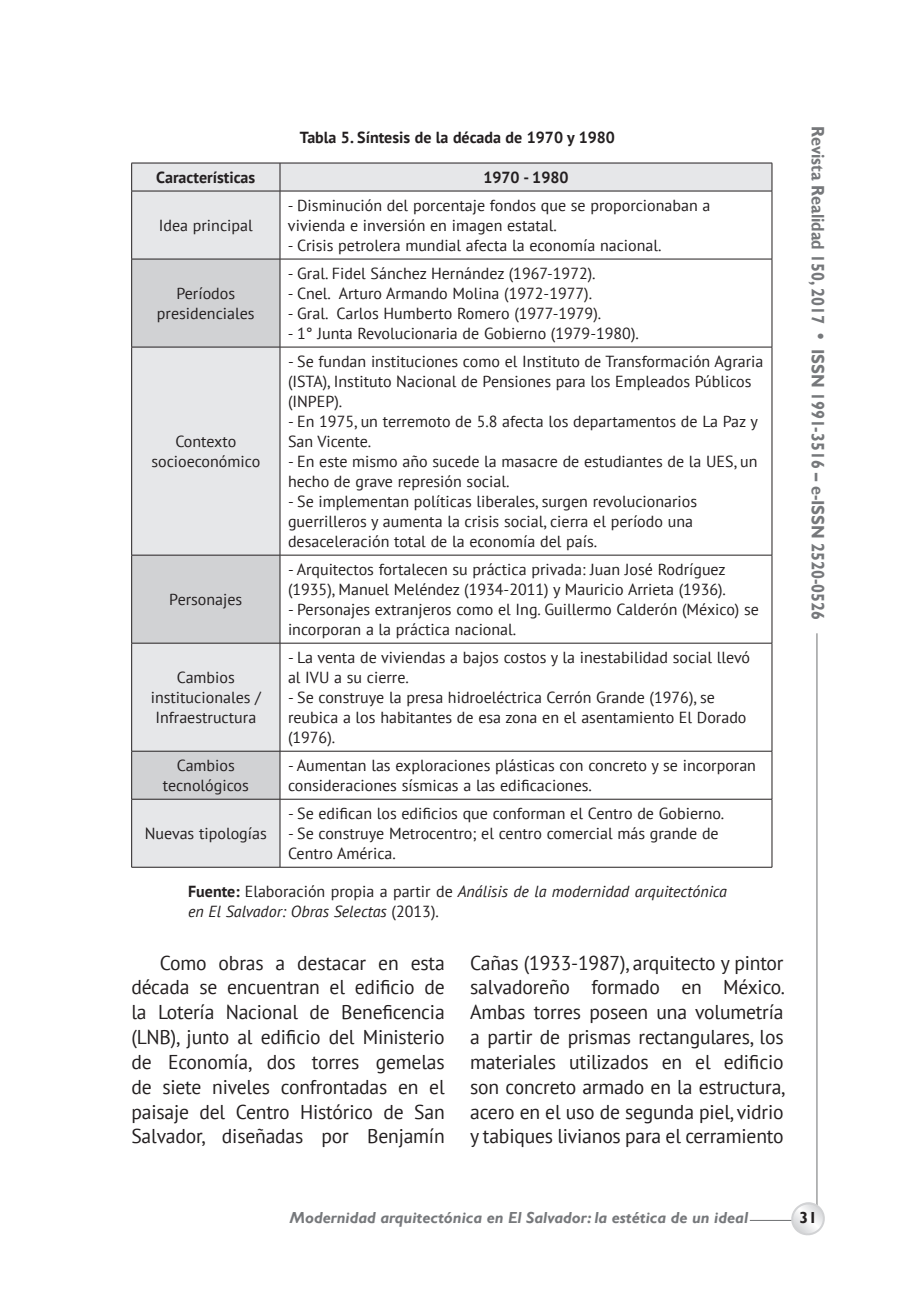
<style>
.page{position:relative;width:915px;height:1312px;background:#fff}
.page>*{position:absolute;margin:0;border:0;box-sizing:border-box;transform-origin:0 0}
.t1{font:20px/24.8px "PT Sans";letter-spacing:-.01em;color:#231f20;text-align:justify}
.t2{font:700 18px "Gill Sans";color:#76787b;scale:.9 1}
.t3{font:16px/20px "PT Sans";color:#231f20}
.t4{font:italic 16px/20px "PT Sans";color:#231f20}
.t5{font:700 16px "PT Sans";color:#231f20}
.t6{font:italic 700 16px "Gill Sans";color:#76787b}
.t7{font:700 16px "Gill Sans";color:#231f20}
.s1{font-weight:700;font-style:normal}
.s2{font-style:normal}
.s3{font-size:20px}
</style>
<div class="page">
<hr style="left:816px;top:633px;width:1px;height:579px;background:#6d6f71">
<hr style="left:750px;top:1220px;width:59px;height:1px;background:#6d6f71">
<svg style="left:788px;top:1199px;width:37px;height:37px"></svg>
<div style="left:132px;top:192px;width:148px;height:675px;background:#e6e7e9"></div>
<svg style="left:132px;top:260px;width:148px;height:539px;background:#dbdcde"></svg>
<hr style="left:771px;top:191px;width:1px;height:68px;background:#231f20">
<hr style="left:771px;top:259px;width:1px;height:88px;background:#231f20">
<hr style="left:771px;top:347px;width:1px;height:208px;background:#231f20">
<hr style="left:771px;top:555px;width:1px;height:88px;background:#231f20">
<hr style="left:771px;top:643px;width:1px;height:108px;background:#231f20">
<hr style="left:771px;top:751px;width:1px;height:48px;background:#231f20">
<hr style="left:771px;top:799px;width:1px;height:68px;background:#231f20">
<hr style="left:280px;top:867px;width:492px;height:1px;background:#231f20">
<svg style="left:131px;top:163px;width:641px;height:28px;background:#dedfe1"></svg>
<hr style="left:280px;top:191px;width:492px;height:1px;background:#231f20">
<hr style="left:280px;top:259px;width:492px;height:1px;background:#231f20">
<hr style="left:280px;top:347px;width:492px;height:1px;background:#231f20">
<hr style="left:280px;top:555px;width:492px;height:1px;background:#231f20">
<hr style="left:280px;top:643px;width:492px;height:1px;background:#231f20">
<hr style="left:280px;top:751px;width:492px;height:1px;background:#231f20">
<hr style="left:280px;top:799px;width:492px;height:1px;background:#231f20">
<hr style="left:131px;top:191px;width:1px;height:68px;background:#231f20">
<hr style="left:131px;top:191px;width:149px;height:1px;background:#231f20">
<hr style="left:280px;top:191px;width:1px;height:68px;background:#231f20">
<hr style="left:131px;top:347px;width:1px;height:208px;background:#231f20">
<hr style="left:280px;top:347px;width:1px;height:208px;background:#231f20">
<hr style="left:131px;top:643px;width:1px;height:108px;background:#231f20">
<hr style="left:280px;top:643px;width:1px;height:108px;background:#231f20">
<hr style="left:131px;top:799px;width:1px;height:68px;background:#231f20">
<hr style="left:280px;top:799px;width:1px;height:68px;background:#231f20">
<hr style="left:131px;top:867px;width:149px;height:1px;background:#231f20">
<hr style="left:131px;top:259px;width:1px;height:88px;background:#231f20">
<hr style="left:131px;top:259px;width:149px;height:1px;background:#231f20">
<hr style="left:280px;top:259px;width:1px;height:88px;background:#231f20">
<hr style="left:131px;top:347px;width:149px;height:1px;background:#231f20">
<hr style="left:131px;top:555px;width:1px;height:88px;background:#231f20">
<hr style="left:131px;top:555px;width:149px;height:1px;background:#231f20">
<hr style="left:280px;top:555px;width:1px;height:88px;background:#231f20">
<hr style="left:131px;top:643px;width:149px;height:1px;background:#231f20">
<hr style="left:131px;top:751px;width:1px;height:48px;background:#231f20">
<hr style="left:131px;top:751px;width:149px;height:1px;background:#231f20">
<hr style="left:280px;top:751px;width:1px;height:48px;background:#231f20">
<hr style="left:131px;top:799px;width:149px;height:1px;background:#231f20">
<p class="t5" style="left:300px;top:127px;width:317px">Tabla 5. Síntesis de la década de 1970 y 1980</p>
<p class="t5" style="left:156px;top:167px;width:100px">Características</p>
<p class="t5" style="left:483px;top:167px;width:87px">1970 - 1980</p>
<p class="t3" style="left:159px;top:215px;width:95px">Idea principal</p>
<p class="t3" style="left:288px;top:195px;width:424px">- Disminución del porcentaje fondos que se proporcionaban a vivienda e inversión en imagen estatal.</p>
<p class="t3" style="left:288px;top:235px;width:375px">- Crisis petrolera mundial afecta la economía nacional.</p>
<p class="t3" style="left:157px;top:283px;width:99px;text-align:center">Períodos presidenciales</p>
<p class="t3" style="left:151px;top:431px;width:110px;text-align:center">Contexto socioeconómico</p>
<p class="t3" style="left:169px;top:589px;width:75px">Personajes</p>
<p class="t3" style="left:151px;top:667px;width:112px;text-align:center">Cambios institucionales /<br>Infraestructura</p>
<p class="t3" style="left:288px;top:263px;width:309px">- Gral. Fidel Sánchez Hernández (1967-1972).</p>
<p class="t3" style="left:288px;top:283px;width:306px">- Cnel. Arturo Armando Molina (1972-1977).</p>
<p class="t3" style="left:288px;top:303px;width:315px">- Gral. Carlos Humberto Romero (1977-1979).</p>
<p class="t3" style="left:288px;top:323px;width:352px">- 1° Junta Revolucionaria de Gobierno (1979-1980).</p>
<p class="t3" style="left:288px;top:351px;width:477px">- Se fundan instituciones como el Instituto de Transformación Agraria (ISTA), Instituto Nacional de Pensiones para los Empleados Públicos (INPEP).</p>
<p class="t3" style="left:288px;top:411px;width:471px">- En 1975, un terremoto de 5.8 afecta los departamentos de La Paz y<br>San Vicente.</p>
<p class="t3" style="left:288px;top:451px;width:471px">- En este mismo año sucede la masacre de estudiantes de la UES, un hecho de grave represión social.</p>
<p class="t3" style="left:288px;top:491px;width:411px">- Se implementan políticas liberales, surgen revolucionarios guerrilleros y aumenta la crisis social, cierra el período una desaceleración total de la economía del país.</p>
<p class="t3" style="left:288px;top:559px;width:439px">- Arquitectos fortalecen su práctica privada: Juan José Rodríguez (1935), Manuel Meléndez (1934-2011) y Mauricio Arrieta (1936).</p>
<p class="t3" style="left:288px;top:599px;width:472px">- Personajes extranjeros como el Ing. Guillermo Calderón (México) se incorporan a la práctica nacional.</p>
<p class="t3" style="left:288px;top:647px;width:464px">- La venta de viviendas a bajos costos y la inestabilidad social llevó al IVU a su cierre.</p>
<p class="t3" style="left:288px;top:687px;width:460px">- Se construye la presa hidroeléctrica Cerrón Grande (1976), se reubica a los habitantes de esa zona en el asentamiento El Dorado (1976).</p>
<p class="t3" style="left:163px;top:755px;width:88px;text-align:center">Cambios tecnológicos</p>
<p class="t3" style="left:288px;top:755px;width:469px">- Aumentan las exploraciones plásticas con concreto y se incorporan consideraciones sísmicas a las edificaciones.</p>
<p class="t3" style="left:145px;top:823px;width:123px">Nuevas tipologías</p>
<p class="t3" style="left:288px;top:803px;width:438px">- Se edifican los edificios que conforman el Centro de Gobierno.</p>
<p class="t3" style="left:288px;top:823px;width:432px">- Se construye Metrocentro; el centro comercial más grande de<br>Centro América.</p>
<p class="t4" style="left:188px;top:880px;width:540px"><span class="s1">Fuente:</span> <span class="s2">Elaboración propia a partir de</span> Análisis de la modernidad arquitectónica en El Salvador: Obras Selectas <span class="s2">(2013).</span></p>
<p class="t1" style="left:131px;top:949px;width:315px;text-indent:28px">Como obras a destacar en esta década se encuentran el edificio de la Lotería Nacional de Beneficencia (LNB), junto al edificio del Ministerio de Economía, dos torres gemelas de siete niveles confrontadas en el paisaje del Centro Histórico de San Salvador, diseñadas por Benjamín</p>
<p class="t1" style="left:470px;top:949px;width:316px">Cañas (1933-1987), arquitecto y pintor salvadoreño formado en México.<br>Ambas torres poseen una volumetría a partir de prismas rectangulares, los materiales utilizados en el edificio son concreto armado en la estructura, acero en el uso de segunda piel, vidrio y tabiques livianos para el cerramiento</p>
<p class="t2" style="left:829px;top:126px;width:550px;rotate:90deg">Revista Realidad 150, 2017 <span class="s3">•</span> ISSN 1991-3516 – e-ISSN 2520-0526</p>
<p class="t6" style="left:290px;top:1207px;width:460px">Modernidad arquitectónica en El Salvador: la estética de un ideal</p>
<p class="t7" style="left:799px;top:1207px;width:19px">31</p>
</div>
